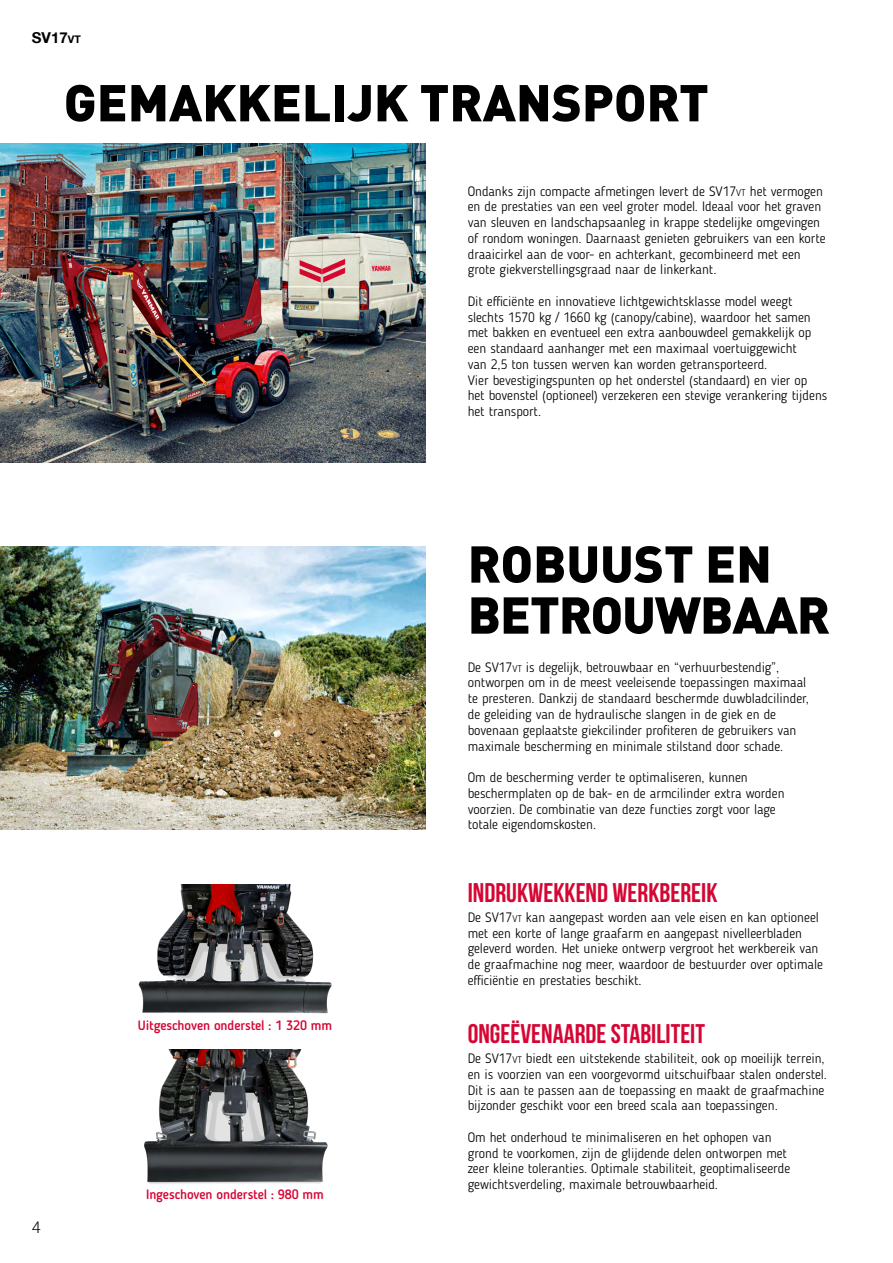
<style>
.page{position:relative;width:893px;height:1263px;background:#fff}
.page>*{position:absolute;margin:0;border:0;box-sizing:border-box;transform-origin:0 0}
.t1{font:900 51px "DIN Pro";color:#000}
.t2{font:900 51px/51px "DIN Pro";letter-spacing:-.02em;color:#000}
.t3{font:700 27px "Bebas Neue";color:#d50634}
.t4{font:300 15.9px "Roboto";color:#000}
.t5{font:700 15px "Helvetica Neue LT Com";color:#000}
.t6{font:300 13.5px/15.8px "Blogger Sans";color:#000}
.t7{font:500 13.5px "Blogger Sans";letter-spacing:-.01em;color:#d50634}
.s1{font-size:10.5px}
.s2{font-size:9.45px}
</style>
<div class="page">
<img style="left:0;top:144px;width:425px;height:319px">
<img style="left:138px;top:884px;width:194px;height:130px">
<img style="left:144px;top:1050px;width:184px;height:134px">
<img style="left:0;top:546px;width:425px;height:283px">
<p class="t5" style="left:32px;top:28px;width:50px">SV17<span class="s1">vt</span></p>
<h1 class="t1" style="left:64px;top:59px;width:647px">GEMAKKELIJK TRANSPORT</h1>
<p class="t6" style="left:468px;top:183px;width:359px">Ondanks zijn compacte afmetingen levert de SV17<span class="s2">VT</span> het vermogen en de prestaties van een veel groter model. Ideaal voor het graven van sleuven en landschapsaanleg in krappe stedelijke omgevingen of rondom woningen. Daarnaast genieten gebruikers van een korte draaicirkel aan de voor- en achterkant, gecombineerd met een grote giekverstellingsgraad naar de linkerkant.</p>
<p class="t6" style="left:468px;top:293px;width:361px">Dit efficiënte en innovatieve lichtgewichtsklasse model weegt slechts 1570 kg / 1660 kg (canopy/cabine), waardoor het samen met bakken en eventueel een extra aanbouwdeel gemakkelijk op een standaard aanhanger met een maximaal voertuiggewicht<br>van 2,5 ton tussen werven kan worden getransporteerd.<br>Vier bevestigingspunten op het onderstel (standaard) en vier op het bovenstel (optioneel) verzekeren een stevige verankering tijdens het transport.</p>
<h1 class="t2" style="left:468px;top:532px;width:364px">ROBUUST EN<br>BETROUWBAAR</h1>
<p class="t4" style="left:32px;top:1216px;width:10px">4</p>
<p class="t7" style="left:138px;top:1017px;width:196px">Uitgeschoven onderstel : 1 320 mm</p>
<p class="t7" style="left:146px;top:1186px;width:179px">Ingeschoven onderstel : 980 mm</p>
<p class="t6" style="left:468px;top:659px;width:343px">De SV17<span class="s2">VT</span> is degelijk, betrouwbaar en “verhuurbestendig”, ontworpen om in de meest veeleisende toepassingen maximaal te presteren. Dankzij de standaard beschermde duwbladcilinder, de geleiding van de hydraulische slangen in de giek en de bovenaan geplaatste giekcilinder profiteren de gebruikers van maximale bescherming en minimale stilstand door schade.</p>
<p class="t6" style="left:468px;top:769px;width:318px">Om de bescherming verder te optimaliseren, kunnen beschermplaten op de bak- en de armcilinder extra worden voorzien. De combinatie van deze functies zorgt voor lage totale eigendomskosten.</p>
<h2 class="t3" style="left:468px;top:878px;width:251px">INDRUKWEKKEND WERKBEREIK</h2>
<p class="t6" style="left:468px;top:909px;width:357px">De SV17<span class="s2">VT</span> kan aangepast worden aan vele eisen en kan optioneel met een korte of lange graafarm en aangepast nivelleerbladen geleverd worden. Het unieke ontwerp vergroot het werkbereik van de graafmachine nog meer, waardoor de bestuurder over optimale efficiëntie en prestaties beschikt.</p>
<h2 class="t3" style="left:468px;top:1019px;width:239px">ONGEËVENAARDE STABILITEIT</h2>
<p class="t6" style="left:468px;top:1050px;width:360px">De SV17<span class="s2">VT</span> biedt een uitstekende stabiliteit, ook op moeilijk terrein, en is voorzien van een voorgevormd uitschuifbaar stalen onderstel.<br>Dit is aan te passen aan de toepassing en maakt de graafmachine bijzonder geschikt voor een breed scala aan toepassingen.</p>
<p class="t6" style="left:468px;top:1129px;width:324px">Om het onderhoud te minimaliseren en het ophopen van grond te voorkomen, zijn de glijdende delen ontworpen met zeer kleine toleranties. Optimale stabiliteit, geoptimaliseerde gewichtsverdeling, maximale betrouwbaarheid.</p>
</div>
